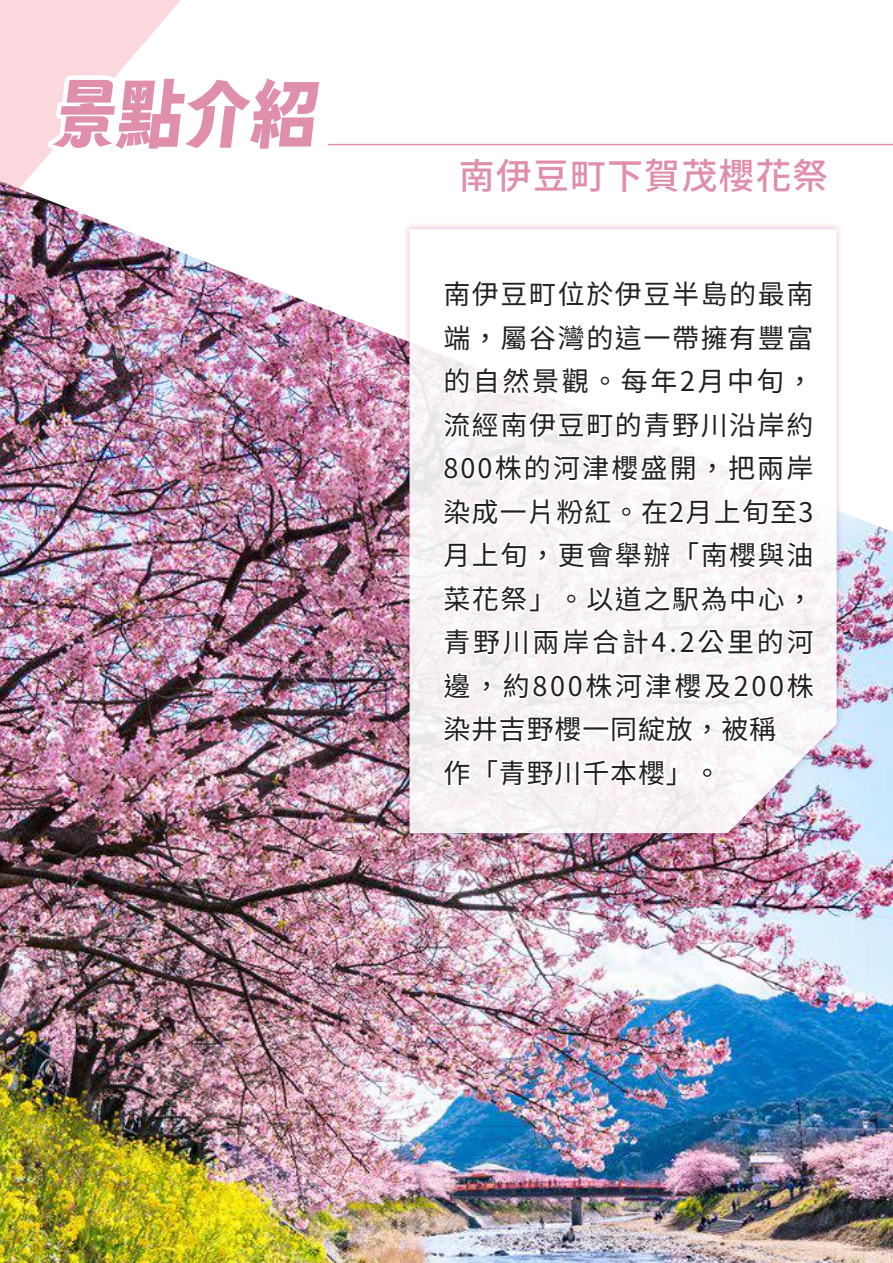
<style>
.page{position:relative;width:893px;height:1263px;background:#fff}
.page>*{position:absolute;margin:0;border:0;box-sizing:border-box;transform-origin:0 0}
.t1{font:74.1px "zihunbiantaoti";color:#df8eac;scale:1.13 1}
.t2{font:500 36px "Noto Sans CJ Ktc";letter-spacing:.03em;color:#df8eac}
.t3{font:27px/43.5px "Noto Sans CJ Ktc";letter-spacing:.06em;color:#231f20}
</style>
<div class="page">
<svg style="left:0;top:0;width:329px;height:181px"></svg>
<img style="left:0;top:181px;width:893px;height:1082px">
<img style="left:400px;top:220px;width:446px;height:622px">
<svg style="left:409px;top:229px;width:428px;height:604px;fill:#f8f2f6"></svg>
<svg style="left:434px;top:143px;width:384px;height:647px"></svg>
<hr style="left:328px;top:144px;width:565px;height:1px;background:#df8eac">
<h1 class="t1" style="left:50px;top:67px;width:239px">景點介紹</h1>
<h2 class="t2" style="left:459px;top:155px;width:371px">南伊豆町下賀茂櫻花祭</h2>
<p class="t3" style="left:443px;top:273px;width:372px">南伊豆町位於伊豆半島的最南端，屬谷灣的這一帶擁有豐富的自然景觀。每年2月中旬，流經南伊豆町的青野川沿岸約<br>800株的河津櫻盛開，把兩岸染成一片粉紅。在2月上旬至3月上旬，更會舉辦「南櫻與油菜花祭」。以道之駅為中心，青野川兩岸合計4.2公里的河邊，約800株河津櫻及200株染井吉野櫻一同綻放，被稱<br>作「青野川千本櫻」。</p>
</div>
